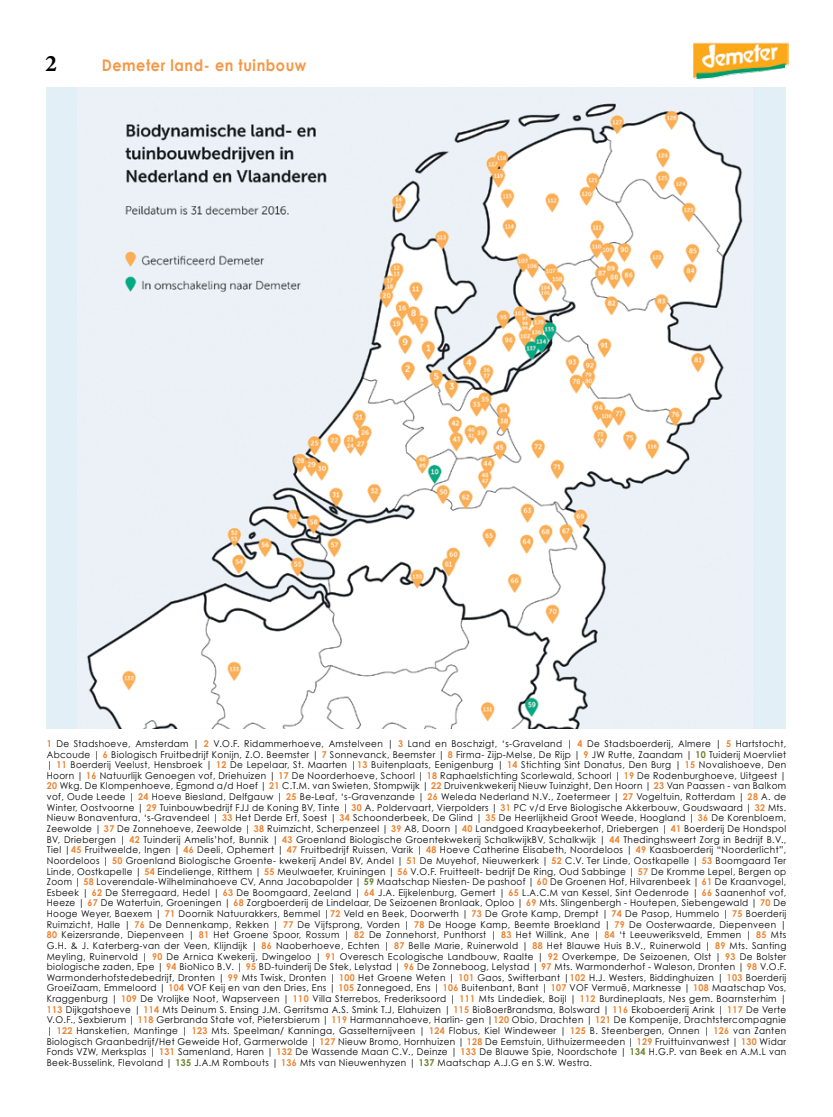
<style>
.page{position:relative;width:833px;height:1117px;background:#fff}
.page>*{position:absolute;margin:0;border:0;box-sizing:border-box;transform-origin:0 0}
.t1{font:700 23.75px "Minion Pro";color:#000}
.t2{font:700 16px "Century Gothic";letter-spacing:.04em;color:#f49848;scale:.9 1}
.t3{font:9.38px/10.6px "Century Gothic";letter-spacing:.04em;color:#000;text-align:justify;scale:.95 1}
.s1{font-weight:700;color:#ec8432}
.s2{font-weight:700;color:#68802b}
</style>
<div class="page">
<img style="left:693px;top:43px;width:95px;height:37px">
<div style="left:47px;top:88px;width:739px;height:640px;background:#e2eff7"></div>
<img style="left:87px;top:102px;width:656px;height:626px">
<h1 class="t1" style="left:45px;top:47px;width:13px">2</h1>
<h2 class="t2" style="left:102px;top:55px;width:229px">Demeter land- en tuinbouw</h2>
<p class="t3" style="left:47px;top:738px;width:780px"><span class="s1">1</span> De Stadshoeve, Amsterdam | <span class="s1">2</span> V.O.F. Ridammerhoeve, Amstelveen | <span class="s1">3</span> Land en Boschzigt, ‘s-Graveland | <span class="s1">4</span> De Stadsboerderij, Almere | <span class="s1">5</span> Hartstocht, Abcoude | <span class="s1">6</span> Biologisch Fruitbedrijf Konijn, Z.O. Beemster | <span class="s1">7</span> Sonnevanck, Beemster | <span class="s1">8</span> Firma- Zijp-Melse, De Rijp | <span class="s1">9</span> JW Rutte, Zaandam | <span class="s2">10</span> Tuiderij Moervliet | <span class="s1">11</span> Boerderij Veelust, Hensbroek | <span class="s1">12</span> De Lepelaar, St. Maarten |<span class="s1">13</span> Buitenplaats, Eenigenburg | <span class="s1">14</span> Stichting Sint Donatus, Den Burg | <span class="s1">15</span> Novalishoeve, Den Hoorn | <span class="s1">16</span> Natuurlijk Genoegen vof, Driehuizen | <span class="s1">17</span> De Noorderhoeve, Schoorl | <span class="s1">18</span> Raphaelstichting Scorlewald, Schoorl | <span class="s1">19</span> De Rodenburghoeve, Uitgeest | <span class="s1">20</span> Wkg. De Klompenhoeve, Egmond a/d Hoef | <span class="s1">21</span> C.T.M. van Swieten, Stompwijk | <span class="s1">22</span> Druivenkwekerij Nieuw Tuinzight, Den Hoorn | <span class="s1">23</span> Van Paassen - van Balkom vof, Oude Leede | <span class="s1">24</span> Hoeve Biesland, Delfgauw | <span class="s1">25</span> Be-Leaf, ‘s-Gravenzande | <span class="s1">26</span> Weleda Nederland N.V., Zoetermeer | <span class="s1">27</span> Vogeltuin, Rotterdam | <span class="s1">28</span> A. de Winter, Oostvoorne | <span class="s1">29</span> Tuinbouwbedrijf FJJ de Koning BV, Tinte | <span class="s1">30</span> A. Poldervaart, Vierpolders | <span class="s1">31</span> PC v/d Erve Biologische Akkerbouw, Goudswaard | <span class="s1">32</span> Mts.<br>Nieuw Bonaventura, ‘s-Gravendeel | <span class="s1">33</span> Het Derde Erf, Soest | <span class="s1">34</span> Schoonderbeek, De Glind | <span class="s1">35</span> De Heerlijkheid Groot Weede, Hoogland | <span class="s1">36</span> De Korenbloem, Zeewolde | <span class="s1">37</span> De Zonnehoeve, Zeewolde | <span class="s1">38</span> Ruimzicht, Scherpenzeel | <span class="s1">39</span> A8, Doorn | <span class="s1">40</span> Landgoed Kraaybeekerhof, Driebergen | <span class="s1">41</span> Boerderij De Hondspol BV, Driebergen | <span class="s1">42</span> Tuinderij Amelis’hof, Bunnik | <span class="s1">43</span> Groenland Biologische Groentekwekerij SchalkwijkBV, Schalkwijk | <span class="s1">44</span> Thedinghsweert Zorg in Bedrijf B.V., Tiel |<span class="s1">45</span> Fruitweelde, Ingen | <span class="s1">46</span> Deeli, Ophemert | <span class="s1">47</span> Fruitbedrijf Ruissen, Varik | <span class="s1">48</span> Hoeve Catherine Elisabeth, Noordeloos | <span class="s1">49</span> Kaasboerderij “Noorderlicht”, Noordeloos | <span class="s1">50</span> Groenland Biologische Groente- kwekerij Andel BV, Andel | <span class="s1">51</span> De Muyehof, Nieuwerkerk | <span class="s1">52</span> C.V. Ter Linde, Oostkapelle | <span class="s1">53</span> Boomgaard Ter Linde, Oostkapelle | <span class="s1">54</span> Eindelienge, Ritthem | <span class="s1">55</span> Meulwaeter, Kruiningen | <span class="s1">56</span> V.O.F. Fruitteelt- bedrijf De Ring, Oud Sabbinge | <span class="s1">57</span> De Kromme Lepel, Bergen op Zoom | <span class="s1">58</span> Loverendale-Wilhelminahoeve CV, Anna Jacobapolder | <span class="s2">59</span> Maatschap Niesten- De pashoof | <span class="s1">60</span> De Groenen Hof, Hilvarenbeek | <span class="s1">61</span> De Kraanvogel, Esbeek | <span class="s1">62</span> De Sterregaard, Hedel | <span class="s1">63</span> De Boomgaard, Zeeland | <span class="s1">64</span> J.A. Eijkelenburg, Gemert | <span class="s1">65</span> L.A.C.M van Kessel, Sint Oedenrode | <span class="s1">66</span> Saanenhof vof, Heeze | <span class="s1">67</span> De Watertuin, Groeningen | <span class="s1">68</span> Zorgboerderij de Lindelaar, De Seizoenen Bronlaak, Oploo | <span class="s1">69</span> Mts. Slingenbergh - Houtepen, Siebengewald | <span class="s1">70</span> De Hooge Weyer, Baexem | <span class="s1">71</span> Doornik Natuurakkers, Bemmel |<span class="s1">72</span> Veld en Beek, Doorwerth | <span class="s1">73</span> De Grote Kamp, Drempt | <span class="s1">74</span> De Pasop, Hummelo | <span class="s1">75</span> Boerderij Ruimzicht, Halle | <span class="s1">76</span> De Dennenkamp, Rekken | <span class="s1">77</span> De Vijfsprong, Vorden | <span class="s1">78</span> De Hooge Kamp, Beemte Broekland | <span class="s1">79</span> De Oosterwaarde, Diepenveen | <span class="s1">80</span> Keizersrande, Diepenveen | <span class="s1">81</span> Het Groene Spoor, Rossum | <span class="s1">82</span> De Zonnehorst, Punthorst | <span class="s1">83</span> Het Willink, Ane | <span class="s1">84</span> ‘t Leeuweriksveld, Emmen | <span class="s1">85</span> Mts G.H. &amp; J. Katerberg-van der Veen, Klijndijk | <span class="s1">86</span> Naoberhoeve, Echten | <span class="s1">87</span> Belle Marie, Ruinerwold | <span class="s1">88</span> Het Blauwe Huis B.V., Ruinerwold | <span class="s1">89</span> Mts. Santing Meyling, Ruinervold | <span class="s1">90</span> De Arnica Kwekerij, Dwingeloo | <span class="s1">91</span> Overesch Ecologische Landbouw, Raalte | <span class="s1">92</span> Overkempe, De Seizoenen, Olst | <span class="s1">93</span> De Bolster biologische zaden, Epe | <span class="s1">94</span> BioNico B.V. | <span class="s1">95</span> BD-tuinderij De Stek, Lelystad | <span class="s1">96</span> De Zonneboog, Lelystad | <span class="s1">97</span> Mts. Warmonderhof - Waleson, Dronten | <span class="s1">98</span> V.O.F.<br>Warmonderhofstedebedrijf, Dronten | <span class="s1">99</span> Mts Twisk, Dronten | <span class="s1">100</span> Het Groene Weten | <span class="s1">101</span> Gaos, Swifterbant |<span class="s1">102</span> H.J. Westers, Biddinghuizen | <span class="s1">103</span> Boerderij GroeiZaam, Emmeloord | <span class="s1">104</span> VOF Keij en van den Dries, Ens | <span class="s1">105</span> Zonnegoed, Ens | <span class="s1">106</span> Buitenbant, Bant | <span class="s1">107</span> VOF Vermuë, Marknesse | <span class="s1">108</span> Maatschap Vos, Kraggenburg | <span class="s1">109</span> De Vrolijke Noot, Wapserveen | <span class="s1">110</span> Villa Sterrebos, Frederiksoord | <span class="s1">111</span> Mts Lindediek, Boijl | <span class="s1">112</span> Burdineplaats, Nes gem. Boarnsterhim | <span class="s1">113</span> Dijkgatshoeve | <span class="s1">114</span> Mts Deinum S. Ensing J.M. Gerritsma A.S. Smink T.J, Elahuizen | <span class="s1">115</span> BioBoerBrandsma, Bolsward | <span class="s1">116</span> Ekoboerderij Arink | <span class="s1">117</span> De Verte V.O.F., Sexbierum | <span class="s1">118</span> Gerbranda State vof, Pietersbierum | <span class="s1">119</span> Harmannahoeve, Harlin- gen |<span class="s1">120</span> Obio, Drachten | <span class="s1">121</span> De Kompenije, Drachtstercompagnie | <span class="s1">122</span> Hansketien, Mantinge | <span class="s1">123</span> Mts. Speelman/ Kanninga, Gasselternijveen | <span class="s1">124</span> Flobus, Kiel Windeweer | <span class="s1">125</span> B. Steenbergen, Onnen | <span class="s1">126</span> van Zanten Biologisch Graanbedrijf/Het Geweide Hof, Garmerwolde | <span class="s1">127</span> Nieuw Bromo, Hornhuizen | <span class="s1">128</span> De Eemstuin, Uithuizermeeden | <span class="s1">129</span> Fruittuinvanwest | <span class="s1">130</span> Widar Fonds VZW, Merksplas | <span class="s1">131</span> Samenland, Haren | <span class="s1">132</span> De Wassende Maan C.V., Deinze | <span class="s1">133</span> De Blauwe Spie, Noordschote | <span class="s2">134</span> H.G.P. van Beek en A.M.L van Beek-Busselink, Flevoland | <span class="s2">135</span> J.A.M Rombouts | <span class="s1">136</span> Mts van Nieuwenhyzen | <span class="s2">137</span> Maatschap A.J.G en S.W. Westra.</p>
</div>
